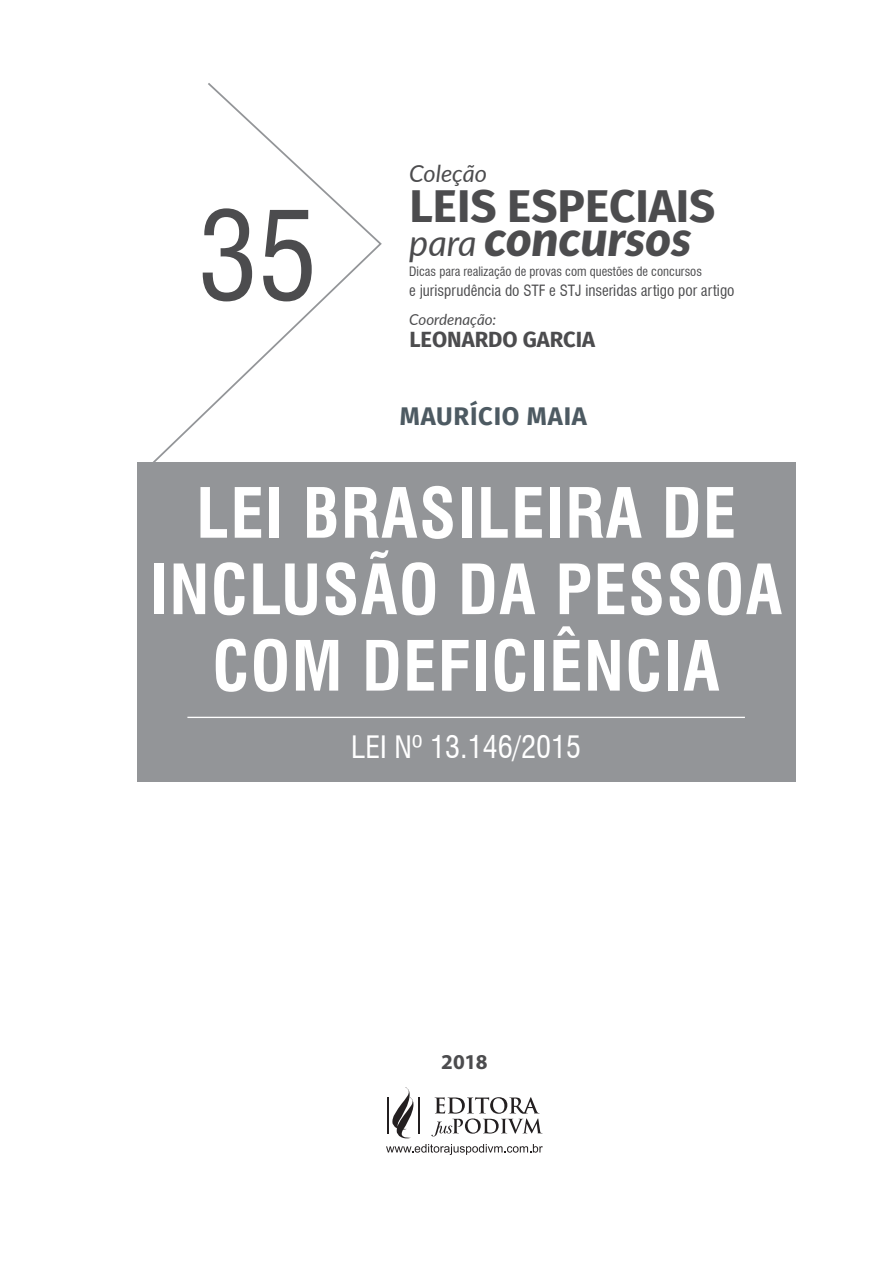
<style>
.page{position:relative;width:893px;height:1263px;background:#fff}
.page>*{position:absolute;margin:0;border:0;box-sizing:border-box;transform-origin:0 0}
.t1{font:condensed 120.75px "Swiss 721 BT";color:#4c4c4e}
.t2{font:700 condensed 67.35px/76.5px "Swiss 721 BT";letter-spacing:.02em;color:#fff;text-align:center}
.t3{font:italic 900 48.9px "Lato";color:#4c4c4e}
.t4{font:700 45.75px "Fira Sans";color:#4c4c4e}
.t5{font:condensed 30.15px "Swiss 721 BT";color:#fff}
.t6{font:700 25.5px "Fira Sans";letter-spacing:.03em;color:#4d5a62}
.t7{font:italic 23.55px "Lato";color:#4c4c4e}
.t8{font:700 21.9px "Fira Sans";color:#4c4c4e}
.t9{font:700 21.3px "Myriad Pro";color:#4c4c4e}
.t10{font:condensed 15.15px "Swiss 721 BT";color:#4c4c4e}
.t11{font:italic 15.15px "Lato";color:#4c4c4e}
.t12{font:condensed 12.6px "Swiss 721 BT";color:#4c4c4e}
.s1{font-weight:400;font-size:36.15px}
</style>
<div class="page">
<svg style="left:386px;top:1087px;width:157px;height:68px"></svg>
<svg style="left:138px;top:83px;width:245px;height:380px"></svg>
<div style="left:137px;top:463px;width:658px;height:319px;background:#939598"></div>
<hr style="left:187px;top:717px;width:558px;height:1px;background:#fff">
<h1 class="t1" style="left:198px;top:183px;width:122px">35</h1>
<h3 class="t7" style="left:409px;top:158px;width:79px">Coleção</h3>
<h3 class="t4" style="left:409px;top:173px;width:308px">LEIS ESPECIAIS</h3>
<h3 class="t3" style="left:409px;top:208px;width:284px"><span class="s1">para</span> concursos</h3>
<p class="t12" style="left:409px;top:264px;width:294px">Dicas para realização de provas com questões de concursos</p>
<p class="t10" style="left:409px;top:281px;width:327px">e jurisprudência do STF e STJ inseridas artigo por artigo</p>
<p class="t11" style="left:409px;top:310px;width:89px">Coordenação:</p>
<h3 class="t8" style="left:409px;top:324px;width:187px">LEONARDO GARCIA</h3>
<h3 class="t6" style="left:400px;top:398px;width:189px">MAURÍCIO MAIA</h3>
<h2 class="t2" style="left:150px;top:475px;width:634px">LEI BRASILEIRA DE<br>INCLUSÃO DA PESSOA<br>COM DEFICIÊNCIA</h2>
<h3 class="t5" style="left:351px;top:729px;width:232px">LEI Nº 13.146/2015</h3>
<h3 class="t9" style="left:441px;top:1049px;width:48px">2018</h3>
</div>
